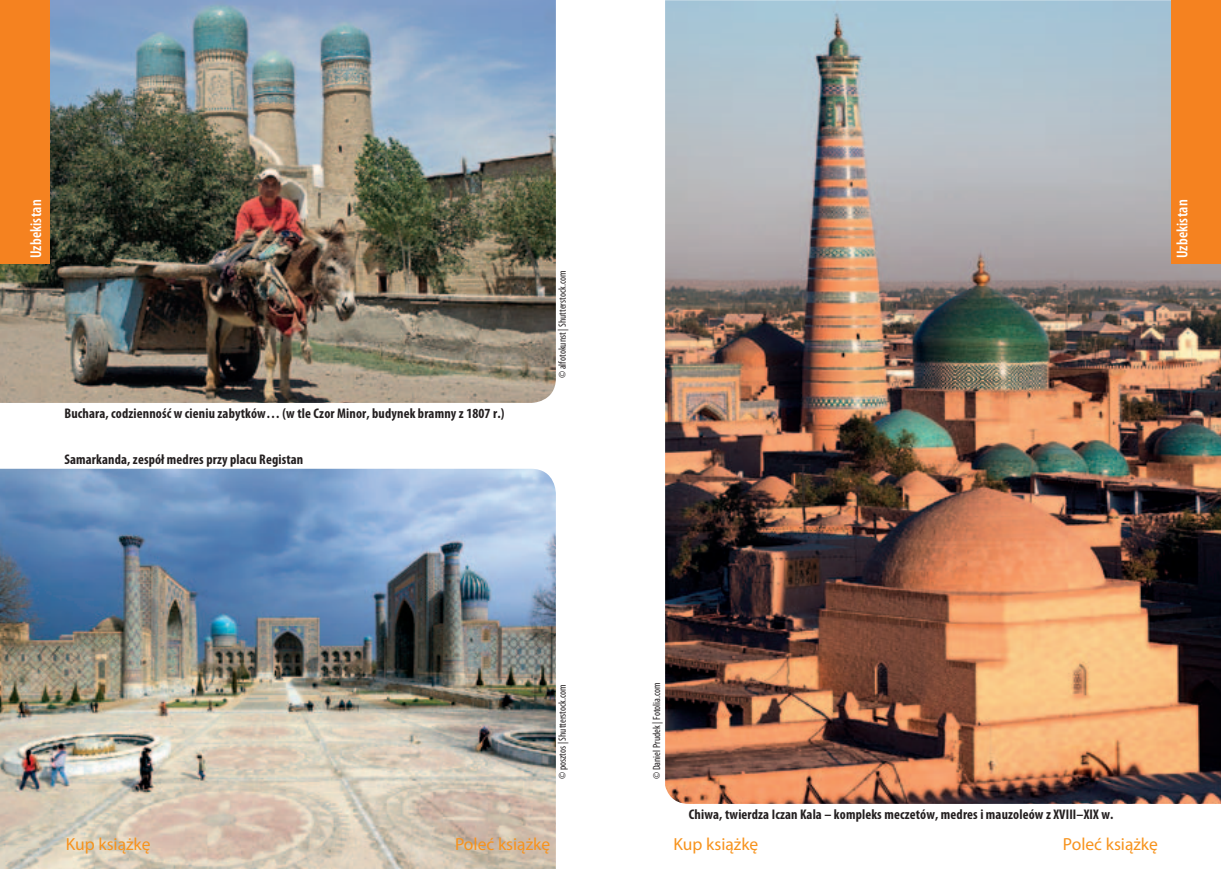
<style>
.page{position:relative;width:1221px;height:869px;background:#fff}
.page>*{position:absolute;margin:0;border:0;box-sizing:border-box;transform-origin:0 0}
.t1{font:17.5px "Myriad Pro";color:#f7931d}
.t2{font:600 condensed 15.75px "Myriad Pro";letter-spacing:.01em;color:#fff}
.t3{font:700 condensed 14px "Myriad Pro";letter-spacing:.01em;color:#231f20}
.t4{font:condensed 10.5px "Myriad Pro";color:#231f20}
</style>
<div class="page">
<img style="left:0;top:0;width:556px;height:403px">
<div style="left:0;top:0;width:50px;height:263px;background:#f58220"></div>
<img style="left:0;top:468px;width:556px;height:400px">
<img style="left:665px;top:0;width:555px;height:803px">
<div style="left:1171px;top:0;width:49px;height:263px;background:#f58220"></div>
<p class="t2" style="left:26px;top:258px;width:60px;rotate:-90deg">Uzbekistan</p>
<p class="t3" style="left:64px;top:405px;width:441px">Buchara, codzienność w cieniu zabytków… (w tle Czor Minor, budynek bramny z 1807 r.)</p>
<p class="t3" style="left:64px;top:450px;width:240px">Samarkanda, zespół medres przy placu Registan</p>
<p class="t4" style="left:556px;top:378px;width:109px;rotate:-90deg">© alfotokunst | Shutterstock.com</p>
<p class="t2" style="left:1172px;top:258px;width:60px;rotate:-90deg">Uzbekistan</p>
<p class="t4" style="left:556px;top:778px;width:96px;rotate:-90deg">© posztos | Shutterstock.com</p>
<p class="t4" style="left:650px;top:778px;width:98px;rotate:-90deg">© Daniel Prudek | Fotolia.com</p>
<p class="t3" style="left:689px;top:805px;width:426px">Chiwa, twierdza Iczan Kala – kompleks meczetów, medres i mauzoleów z XVIII–XIX w.</p>
<p class="t1" style="left:66px;top:833px;width:86px">Kup książkę</p>
<p class="t1" style="left:455px;top:833px;width:97px">Poleć książkę</p>
<p class="t1" style="left:673px;top:833px;width:86px">Kup książkę</p>
<p class="t1" style="left:1062px;top:833px;width:97px">Poleć książkę</p>
</div>
